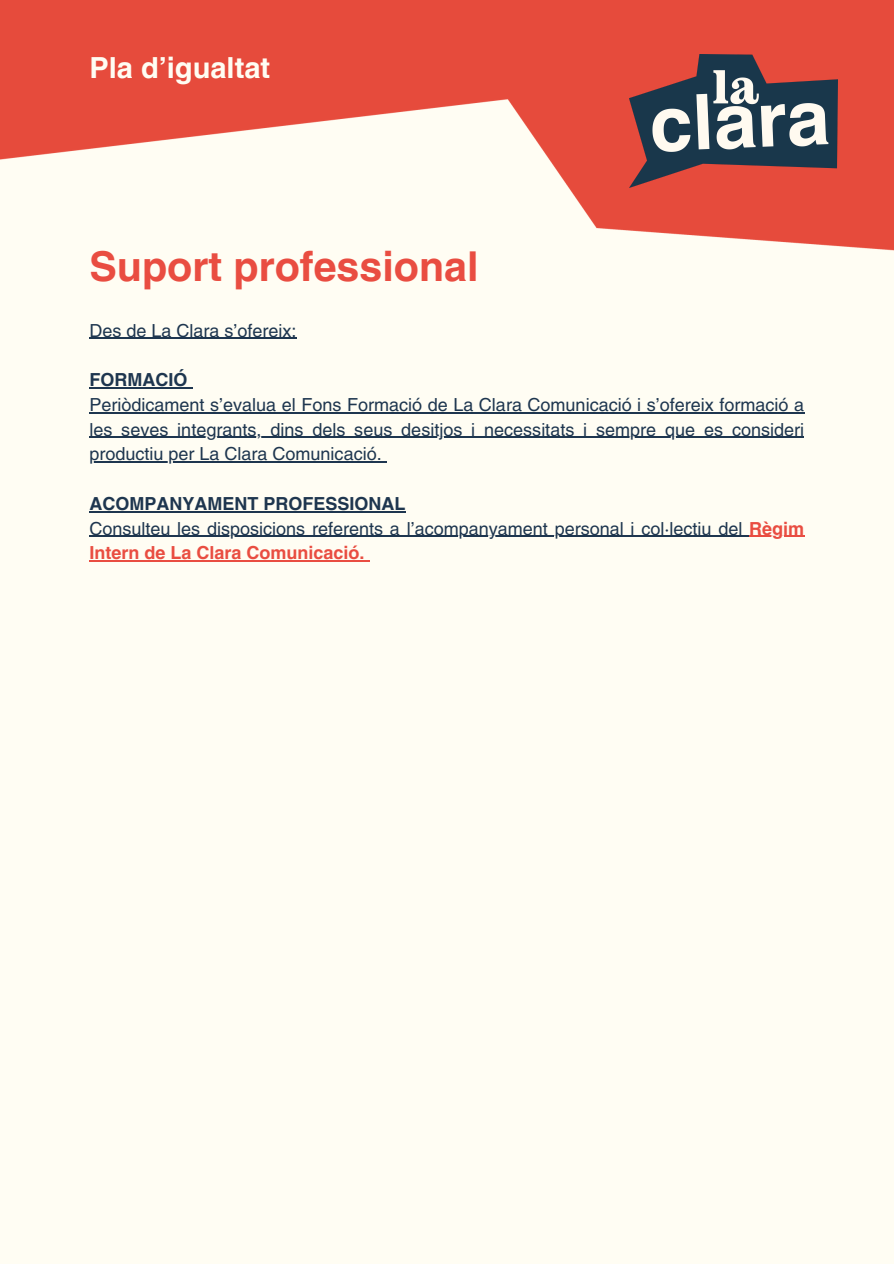
<style>
.page{position:relative;width:894px;height:1264px;background:#fff}
.page>*{position:absolute;margin:0;border:0;box-sizing:border-box;transform-origin:0 0}
.t1{font:700 41.1px "Helvetica LT Pro";color:#e94d41}
.t2{font:700 29.1px "Helvetica LT Pro";color:#fffdf3}
.t3{font:18px "Helvetica LT Pro";color:#1e364f}
.t4{font:700 18px "Helvetica LT Pro";color:#1e364f}
.t5{font:700 18px "Helvetica LT Pro";color:#e94d41}
.s1{font-weight:700;color:#e94d41}
</style>
<div class="page">
<div style="left:0;top:0;width:893px;height:1263px;background:#fffdf3"></div>
<img style="left:0;top:0;width:893px;height:250px">
<img style="left:629px;top:54px;width:207px;height:133px">
<hr style="left:89px;top:338px;width:207px;height:1px;background:#1e364f">
<hr style="left:89px;top:387px;width:98px;height:1px;background:#1e364f">
<svg style="left:89px;top:412px;width:12px;height:1px"></svg>
<hr style="left:101px;top:412px;width:573px;height:1px;background:#1e364f">
<hr style="left:674px;top:412px;width:130px;height:1px;background:#1e364f">
<hr style="left:89px;top:437px;width:715px;height:1px;background:#1e364f">
<hr style="left:89px;top:461px;width:292px;height:1px;background:#1e364f">
<hr style="left:89px;top:511px;width:316px;height:1px;background:#1e364f">
<hr style="left:89px;top:536px;width:660px;height:1px;background:#1e364f">
<hr style="left:749px;top:536px;width:55px;height:1px;background:#e94d41">
<hr style="left:89px;top:560px;width:275px;height:1px;background:#e94d41">
<p class="t2" style="left:89px;top:57px;width:182px">Pla d’igualtat</p>
<h2 class="t1" style="left:89px;top:252px;width:390px">Suport professional</h2>
<p class="t3" style="left:89px;top:323px;width:209px">Des de La Clara s’ofereix:</p>
<h1 class="t4" style="left:89px;top:373px;width:99px">FORMACIÓ</h1>
<p class="t3" style="left:89px;top:398px;width:716px">Periòdicament s’evalua el Fons Formació de La Clara Comunicació i s’ofereix formació a</p>
<p class="t3" style="left:89px;top:422px;width:716px">les seves integrants, dins dels seus desitjos i necessitats i sempre que es consideri</p>
<p class="t3" style="left:89px;top:447px;width:294px">productiu per La Clara Comunicació.</p>
<p class="t4" style="left:89px;top:497px;width:318px">ACOMPANYAMENT PROFESSIONAL</p>
<p class="t3" style="left:89px;top:521px;width:716px">Consulteu les disposicions referents a l’acompanyament personal i col·lectiu del <span class="s1">Règim</span></p>
<p class="t5" style="left:89px;top:546px;width:277px">Intern de La Clara Comunicació.</p>
</div>
